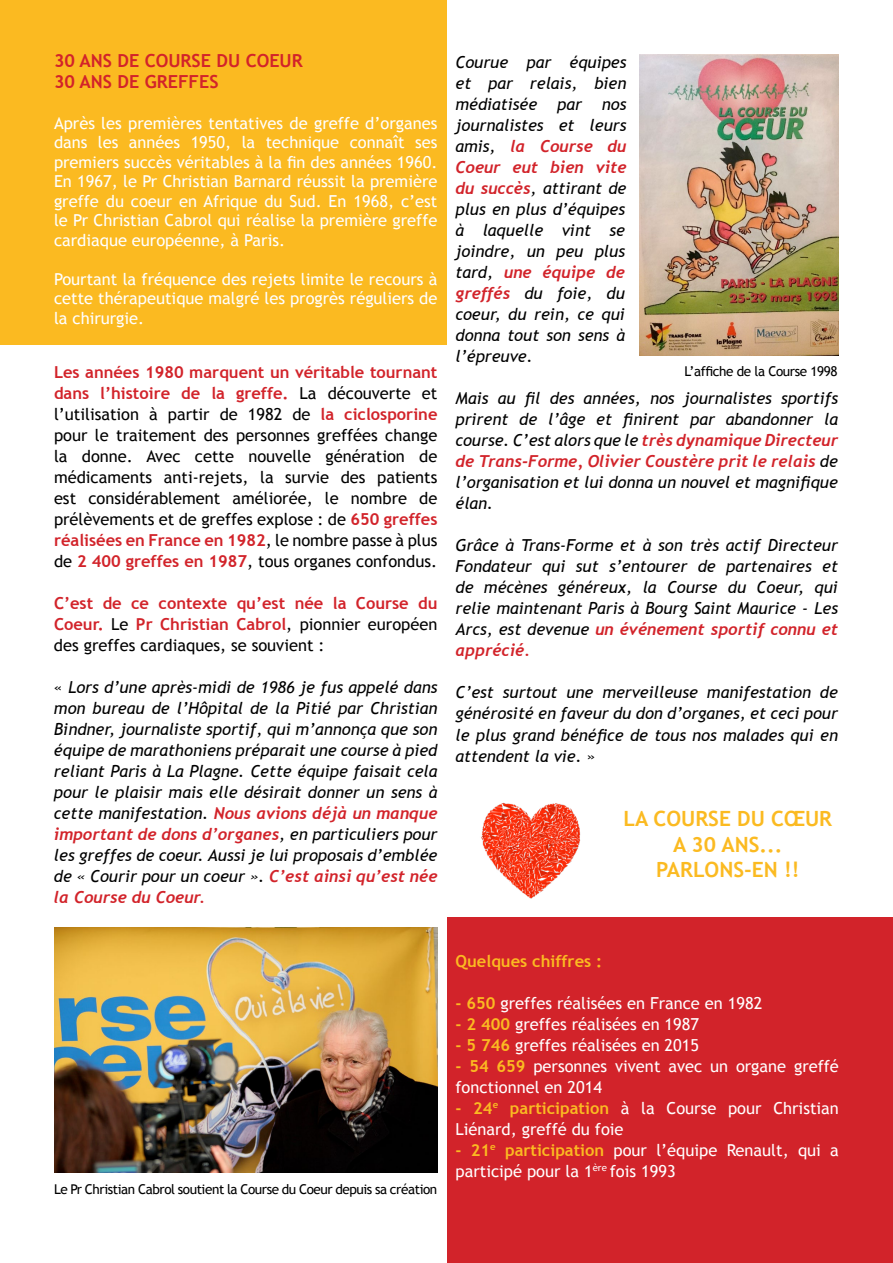
<style>
.page{position:relative;width:893px;height:1263px;background:#fff}
.page>*{position:absolute;margin:0;border:0;box-sizing:border-box;transform-origin:0 0}
.t1{font:700 21px "Trebuchet MS";color:#fbba21}
.t2{font:700 18px/21px "Trebuchet MS";color:#d2232a}
.t3{font:italic 16.5px/21px "Trebuchet MS";color:#000;text-align:justify}
.t4{font:16.5px/19.5px "Trebuchet MS";color:#fff}
.t5{font:16.5px/21px "Trebuchet MS";color:#000;text-align:justify}
.t6{font:italic 700 16.5px/21px "Trebuchet";color:#d2232a}
.t7{font:700 16.5px/21px "Trebuchet MS";color:#d2232a;text-align:justify}
.t8{font:700 16.5px "Trebuchet MS";color:#fbba21}
.t9{font:13.5px "Trebuchet MS";letter-spacing:-.03em;color:#000}
.s1{font-weight:700;color:#d2232a}
.s2{font-weight:400;color:#000}
.s3{font-style:normal}
.s4{font-family:"Trebuchet MS";font-weight:400;color:#000}
.s5{font-family:"Trebuchet";font-weight:700;color:#d2232a}
.s6{font-weight:700;color:#fbba21}
.s7{font-weight:700;color:#faba22}
</style>
<div class="page">
<div style="left:1px;top:0;width:446px;height:344px;background:#fbba21"></div>
<div style="left:447px;top:918px;width:446px;height:345px;background:#d2232a"></div>
<img style="left:54px;top:928px;width:383px;height:245px">
<img style="left:640px;top:54px;width:199px;height:302px">
<img style="left:481px;top:802px;width:100px;height:97px">
<p class="t2" style="left:54px;top:50px;width:250px">30 ANS DE COURSE DU COEUR<br>30 ANS DE GREFFES</p>
<p class="t4" style="left:54px;top:113px;width:385px;text-align:justify">Après les premières tentatives de greffe d’organes dans les années 1950, la technique connaît ses premiers succès véritables à la fin des années 1960.<br>En 1967, le Pr Christian Barnard réussit la première greffe du coeur en Afrique du Sud. En 1968, c’est le Pr Christian Cabrol qui réalise la première greffe cardiaque européenne, à Paris.</p>
<p class="t4" style="left:54px;top:269px;width:385px;text-align:justify">Pourtant la fréquence des rejets limite le recours à cette thérapeutique malgré les progrès réguliers de la chirurgie.</p>
<p class="t5" style="left:54px;top:362px;width:385px"><span class="s1">Les années 1980 marquent un véritable tournant dans l’histoire de la greffe.</span> La découverte et l’utilisation à partir de 1982 de <span class="s1">la ciclosporine </span>pour le traitement des personnes greffées change la donne. Avec cette nouvelle génération de médicaments anti-rejets, la survie des patients est considérablement améliorée, le nombre de prélèvements et de greffes explose : de <span class="s1">650 greffes réalisées en France en 1982</span>, le nombre passe à plus de <span class="s1">2 400 greffes en 1987</span>, tous organes confondus.</p>
<p class="t7" style="left:54px;top:592px;width:385px">C’est de ce contexte qu’est née la Course du Coeur. <span class="s2">Le</span> Pr Christian Cabrol<span class="s2">, pionnier européen des greffes cardiaques, se souvient :</span></p>
<p class="t3" style="left:54px;top:677px;width:385px"><span class="s3">«</span> Lors d’une après-midi de 1986 je fus appelé dans mon bureau de l’Hôpital de la Pitié par Christian Bindner, journaliste sportif, qui m’annonça que son équipe de marathoniens préparait une course à pied reliant Paris à La Plagne. Cette équipe faisait cela pour le plaisir mais elle désirait donner un sens à</p>
<p class="t6" style="left:54px;top:803px;width:385px"><span class="s4">cette manifestation.</span> Nous avions déjà un manque important de dons d’organes<span class="s4">, en particuliers pour</span></p>
<p class="t3" style="left:54px;top:845px;width:385px">les greffes de coeur. Aussi je lui proposais d’emblée de « Courir pour un coeur ». <span class="s5">C’est ainsi qu’est née</span></p>
<p class="t6" style="left:54px;top:887px;width:153px">la Course du Coeur.</p>
<p class="t3" style="left:455px;top:52px;width:173px">Courue par équipes et par relais, bien médiatisée par nos journalistes et leurs</p>
<p class="t6" style="left:455px;top:136px;width:173px"><span class="s4">amis,</span> la Course du<br>Coeur eut bien vite</p>
<p class="t3" style="left:455px;top:178px;width:172px"><span class="s5">du succès</span>, attirant de plus en plus d’équipes à laquelle vint se joindre, un peu plus</p>
<p class="t6" style="left:455px;top:262px;width:171px"><span class="s4">tard,</span> une équipe de</p>
<p class="t3" style="left:455px;top:283px;width:171px"><span class="s5">greffés</span> du foie, du coeur, du rein, ce qui donna tout son sens à l’épreuve.</p>
<p class="t3" style="left:455px;top:388px;width:384px">Mais au fil des années, nos journalistes sportifs prirent de l’âge et finirent par abandonner la course. C’est alors que le <span class="s5">très dynamique Directeur</span></p>
<p class="t6" style="left:455px;top:451px;width:384px">de Trans-Forme, Olivier Coustère prit le relais <span class="s4">de</span></p>
<p class="t3" style="left:455px;top:472px;width:384px">l’organisation et lui donna un nouvel et magnifique élan.</p>
<p class="t3" style="left:455px;top:535px;width:384px">Grâce à Trans-Forme et à son très actif Directeur Fondateur qui sut s’entourer de partenaires et de mécènes généreux, la Course du Coeur, qui relie maintenant Paris à Bourg Saint Maurice - Les</p>
<p class="t6" style="left:455px;top:619px;width:384px"><span class="s4">Arcs, est devenue</span> un événement sportif connu et apprécié.</p>
<p class="t3" style="left:455px;top:682px;width:384px">C’est surtout une merveilleuse manifestation de générosité en faveur du don d’organes, et ceci pour le plus grand bénéfice de tous nos malades qui en attendent la vie. <span class="s3">»</span></p>
<p class="t9" style="left:685px;top:364px;width:154px">L’affiche de la Course 1998</p>
<p class="t1" style="left:624px;top:805px;width:178px">LA COURSE DU Cœur</p>
<p class="t1" style="left:673px;top:831px;width:111px">A 30 ANS...</p>
<p class="t1" style="left:656px;top:856px;width:145px">PARLONS-EN !!</p>
<p class="t9" style="left:54px;top:1181px;width:385px">Le Pr Christian Cabrol soutient la Course du Coeur depuis sa création</p>
<p class="t8" style="left:455px;top:951px;width:148px">Quelques chiffres :</p>
<p class="t4" style="left:455px;top:993px;width:308px"><span class="s6">- 650</span> greffes réalisées en France en 1982</p>
<p class="t4" style="left:455px;top:1014px;width:245px"><span class="s6">- 2 400</span> greffes réalisées en 1987</p>
<p class="t4" style="left:455px;top:1035px;width:245px"><span class="s6">- 5 746</span> greffes réalisées en 2015</p>
<p class="t4" style="left:455px;top:1056px;width:385px;line-height:21px"><span class="s6">- 54 659</span> personnes vivent avec un organe greffé fonctionnel en 2014</p>
<p class="t4" style="left:455px;top:1098px;width:385px;line-height:21px"><span class="s7">- 24</span><sup>e</sup> <span class="s7">participation</span> à la Course pour Christian<br>Liénard, greffé du foie</p>
<p class="t4" style="left:455px;top:1140px;width:385px;line-height:21px"><span class="s6">- 21</span><sup>e</sup> <span class="s6">participation</span> pour l’équipe Renault, qui a participé pour la 1<sup>ère</sup> fois 1993</p>
</div>
